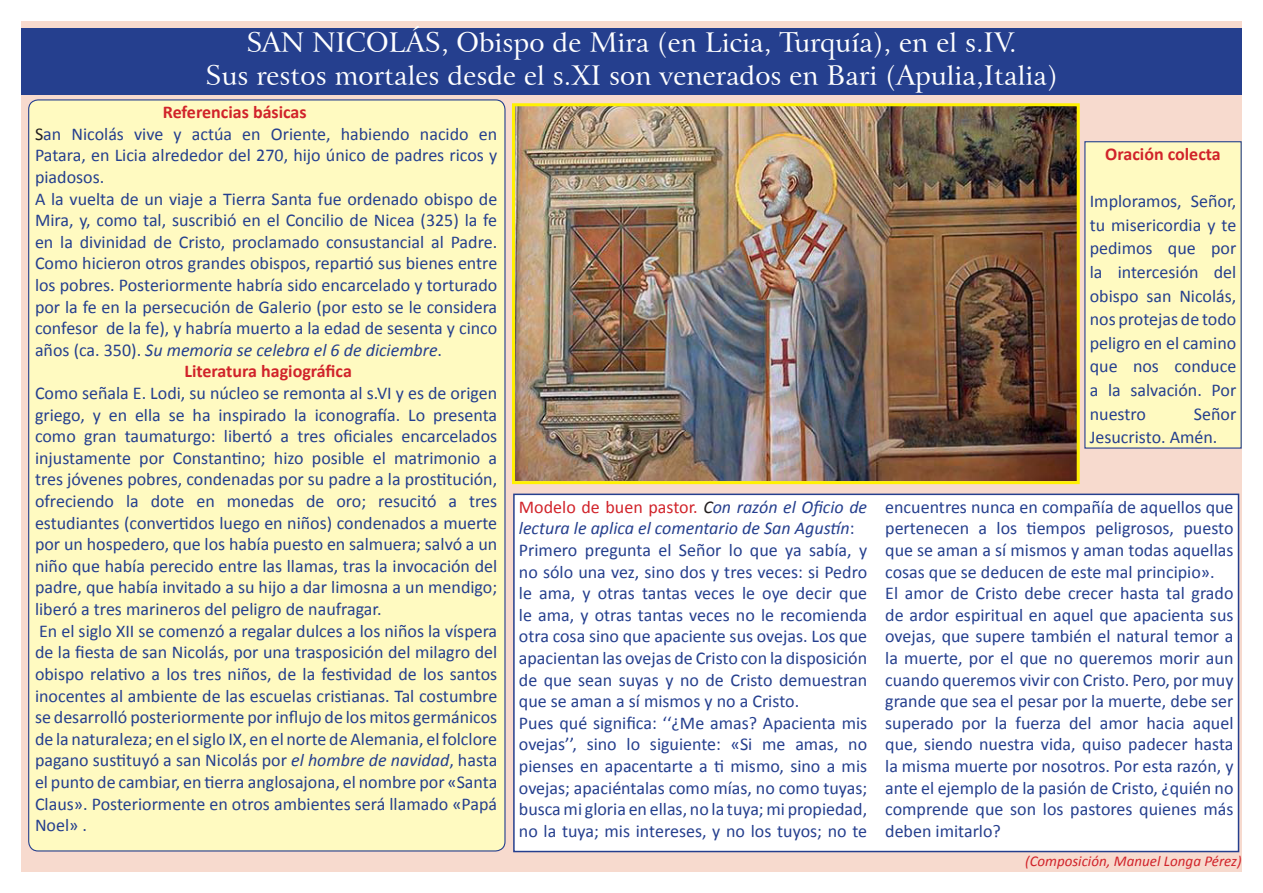
<style>
.page{position:relative;width:1263px;height:893px;background:#fff}
.page>*{position:absolute;margin:0;border:0;box-sizing:border-box;transform-origin:0 0}
.t1{font:27px "Arrus BT";color:#fff}
.t2{font:18px/21.6px "Calibri";color:#253f8e;text-align:justify}
.t3{font:italic 18px/21.6px "Calibri";color:#253f8e}
.t4{font:700 18px "Calibri";color:#d1232a}
.t5{font:italic 15px "Calibri";color:#d1232a}
.s1{color:#231f20}
.s2{font-style:italic}
.s3{font-style:normal;color:#d1232a}
.s4{font-style:normal}
</style>
<div class="page">
<div style="left:21px;top:21px;width:1221px;height:851px;background:#f7dace"></div>
<div style="left:21px;top:28px;width:1221px;height:67px;background:#253f8e"></div>
<img style="left:516px;top:107px;width:560px;height:373px">
<div style="left:512px;top:103px;width:568px;height:381px;border:3px solid #fff101"></div>
<div style="left:29px;top:100px;width:476px;height:751px;background:#fffac1;border-radius:9px"></div>
<div style="left:514px;top:494px;width:724px;height:357px;background:#fff"></div>
<div style="left:513px;top:494px;width:726px;height:358px;border:2px solid #253f8e"></div>
<div style="left:1085px;top:142px;width:156px;height:306px;background:#fffac1"></div>
<div style="left:1084px;top:141px;width:158px;height:308px;border:1px solid #253f8e"></div>
<p class="t1" style="left:246px;top:26px;width:772px">SAN NICOLÁS, Obispo de Mira (en Licia, Turquía), en el s.IV.</p>
<p class="t1" style="left:205px;top:59px;width:854px">Sus restos mortales desde el s.XI son venerados en Bari (Apulia,Italia)</p>
<p class="t4" style="left:163px;top:101px;width:145px">Referencias básicas</p>
<p class="t2" style="left:35px;top:123px;width:464px"><span class="s1">S</span>an Nicolás vive y actúa en Oriente, habiendo nacido en Patara, en Licia alrededor del 270, hijo único de padres ricos y piadosos.</p>
<p class="t2" style="left:35px;top:188px;width:464px">A la vuelta de un viaje a Tierra Santa fue ordenado obispo de Mira, y, como tal, suscribió en el Concilio de Nicea (325) la fe en la divinidad de Cristo, proclamado consustancial al Padre.<br>Como hicieron otros grandes obispos, repartió sus bienes entre los pobres. Posteriormente habría sido encarcelado y torturado por la fe en la persecución de Galerio (por esto se le considera confesor de la fe), y habría muerto a la edad de sesenta y cinco años (ca. 350). <span class="s2">Su memoria se celebra el 6 de diciembre</span>.</p>
<p class="t4" style="left:184px;top:360px;width:169px">Literatura hagiográfica</p>
<p class="t2" style="left:35px;top:382px;width:464px">Como señala E. Lodi, su núcleo se remonta al s.VI y es de origen griego, y en ella se ha inspirado la iconografía. Lo presenta como gran taumaturgo: libertó a tres oficiales encarcelados injustamente por Constantino; hizo posible el matrimonio a tres jóvenes pobres, condenadas por su padre a la prostitución, ofreciendo la dote en monedas de oro; resucitó a tres estudiantes (convertidos luego en niños) condenados a muerte por un hospedero, que los había puesto en salmuera; salvó a un niño que había perecido entre las llamas, tras la invocación del padre, que había invitado a su hijo a dar limosna a un mendigo; liberó a tres marineros del peligro de naufragar.</p>
<p class="t2" style="left:35px;top:620px;width:464px">En el siglo XII se comenzó a regalar dulces a los niños la víspera de la fiesta de san Nicolás, por una trasposición del milagro del obispo relativo a los tres niños, de la festividad de los santos inocentes al ambiente de las escuelas cristianas. Tal costumbre se desarrolló posteriormente por influjo de los mitos germánicos de la naturaleza; en el siglo IX, en el norte de Alemania, el folclore pagano sustituyó a san Nicolás por <span class="s2">el hombre de navidad</span>, hasta el punto de cambiar, en tierra anglosajona, el nombre por «Santa Claus». Posteriormente en otros ambientes será llamado «Papá Noel» .</p>
<p class="t4" style="left:1105px;top:143px;width:117px">Oración colecta</p>
<p class="t2" style="left:1090px;top:190px;width:148px;line-height:23.5px">Imploramos, Señor, tu misericordia y te pedimos que por la intercesión del obispo san Nicolás, nos protejas de todo peligro en el camino que nos conduce a la salvación. Por nuestro</p>
<p class="t2" style="left:1090px;top:402px;width:148px;line-height:23.5px;text-indent:104px">Señor<br>Jesucristo. Amén.</p>
<p class="t3" style="left:519px;top:495px;width:350px"><span class="s3">Modelo de buen pastor.</span> <span class="s1">C</span>on razón el Oficio de lectura le aplica el comentario de San Agustín<span class="s4">:</span></p>
<p class="t2" style="left:519px;top:539px;width:350px">Primero pregunta el Señor lo que ya sabía, y no sólo una vez, sino dos y tres veces: si Pedro le ama, y otras tantas veces le oye decir que le ama, y otras tantas veces no le recomienda otra cosa sino que apaciente sus ovejas. Los que apacientan las ovejas de Cristo con la disposición de que sean suyas y no de Cristo demuestran que se aman a sí mismos y no a Cristo.</p>
<p class="t2" style="left:519px;top:712px;width:350px">Pues qué significa: ‘‘¿Me amas? Apacienta mis ovejas’’, sino lo siguiente: «Si me amas, no pienses en apacentarte a ti mismo, sino a mis ovejas; apaciéntalas como mías, no como tuyas; busca mi gloria en ellas, no la tuya; mi propiedad, no la tuya; mis intereses, y no los tuyos; no te</p>
<p class="t2" style="left:885px;top:496px;width:350px">encuentres nunca en compañía de aquellos que pertenecen a los tiempos peligrosos, puesto que se aman a sí mismos y aman todas aquellas cosas que se deducen de este mal principio».</p>
<p class="t2" style="left:885px;top:582px;width:350px">El amor de Cristo debe crecer hasta tal grado de ardor espiritual en aquel que apacienta sus ovejas, que supere también el natural temor a la muerte, por el que no queremos morir aun cuando queremos vivir con Cristo. Pero, por muy grande que sea el pesar por la muerte, debe ser superado por la fuerza del amor hacia aquel que, siendo nuestra vida, quiso padecer hasta la misma muerte por nosotros. Por esta razón, y ante el ejemplo de la pasión de Cristo, ¿quién no comprende que son los pastores quienes más deben imitarlo?</p>
<p class="t5" style="left:1025px;top:850px;width:218px">(Composición, Manuel Longa Pérez)</p>
</div>
